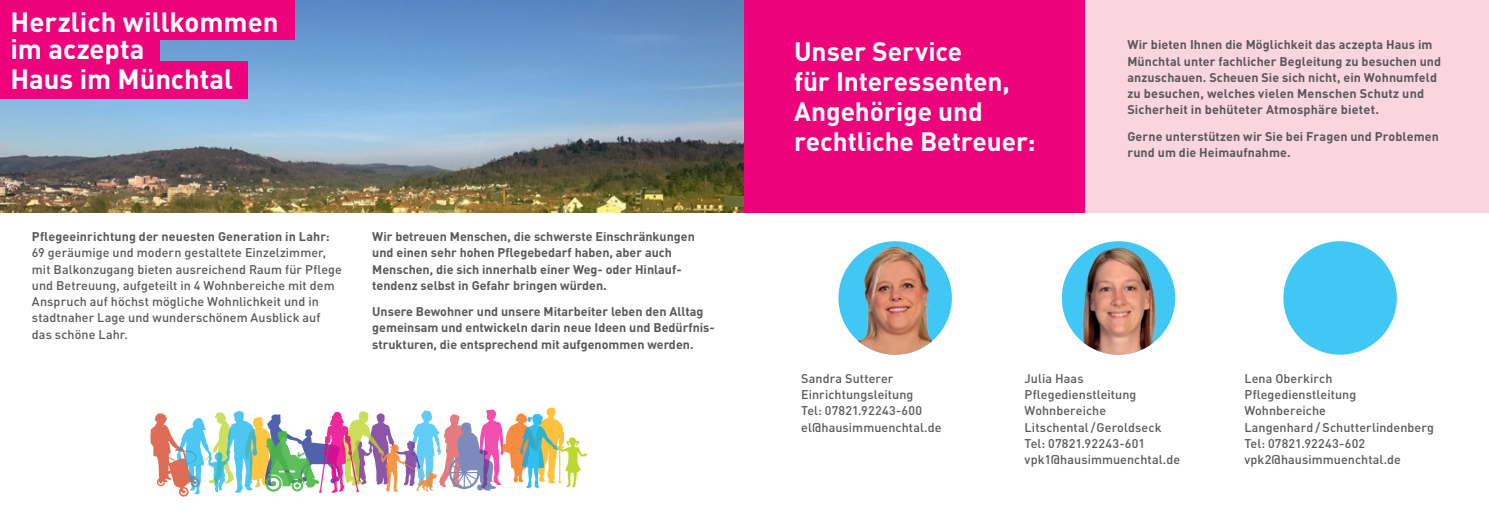
<style>
.page{position:relative;width:1489px;height:525px;background:#fff}
.page>*{position:absolute;margin:0;border:0;box-sizing:border-box;transform-origin:0 0}
.t1{font:700 27.5px/27.5px "DIN";color:#fff}
.t2{font:700 26.25px/30px "DIN";letter-spacing:-.005em;color:#fff}
.t3{font:700 12.5px/16.2px "DIN";letter-spacing:.005em;color:#57585a}
.t4{font:500 12.5px/16.2px "DIN";letter-spacing:.005em;color:#57585a}
</style>
<div class="page">
<img style="left:0;top:0;width:744px;height:213px">
<div style="left:0;top:61px;width:247px;height:38px;background:#ed027c"></div>
<div style="left:0;top:18px;width:159px;height:51px;background:#ed027c"></div>
<div style="left:0;top:0;width:294px;height:39px;background:#ed027c"></div>
<svg style="left:150px;top:407px;width:437px;height:89px"></svg>
<div style="left:1084px;top:0;width:404px;height:213px;background:#fad5df"></div>
<div style="left:744px;top:0;width:340px;height:213px;background:#ed027c"></div>
<img style="left:1061px;top:241px;width:114px;height:113px;border-radius:57px">
<img style="left:838px;top:241px;width:112px;height:113px">
<div style="left:1283px;top:241px;width:113px;height:113px;background:#40c7f4;border-radius:50%"></div>
<h1 class="t1" style="left:11px;top:7px;width:269px">Herzlich willkommen im aczepta</h1>
<h1 class="t1" style="left:11px;top:64px;width:224px">Haus im Münchtal</h1>
<p class="t3" style="left:32px;top:228px;width:299px">Pflegeeinrichtung der neuesten Generation in Lahr:</p>
<p class="t4" style="left:32px;top:244px;width:311px">69 geräumige und modern gestaltete Einzelzimmer, mit Balkonzugang bieten ausreichend Raum für Pflege und Betreuung, aufgeteilt in 4 Wohnbereiche mit dem Anspruch auf höchst mögliche Wohnlichkeit und in stadtnaher Lage und wunderschönem Ausblick auf das schöne Lahr.</p>
<p class="t3" style="left:372px;top:228px;width:324px">Wir betreuen Menschen, die schwerste Einschränkungen und einen sehr hohen Pflegebedarf haben, aber auch Menschen, die sich innerhalb einer Weg- oder Hinlauf&shy;tendenz selbst in Gefahr bringen würden.</p>
<p class="t3" style="left:372px;top:303px;width:344px">Unsere Bewohner und unsere Mitarbeiter leben den Alltag gemeinsam und entwickeln darin neue Ideen und Bedürfnis&shy;strukturen, die entsprechend mit aufgenommen werden.</p>
<h2 class="t2" style="left:794px;top:35px;width:243px">Unser Service<br>für Interessenten,<br>Angehörige und rechtliche Betreuer:</h2>
<p class="t3" style="left:1127px;top:36px;width:315px">Wir bieten Ihnen die Möglichkeit das aczepta Haus im Münchtal unter fachlicher Begleitung zu besuchen und anzuschauen. Scheuen Sie sich nicht, ein Wohnumfeld zu besuchen, welches vielen Menschen Schutz und Sicherheit in behüteter Atmosphäre bietet.</p>
<p class="t3" style="left:1127px;top:127px;width:313px">Gerne unterstützen wir Sie bei Fragen und Problemen rund um die Heimaufnahme.</p>
<p class="t4" style="left:801px;top:369px;width:142px">Sandra Sutterer<br>Einrichtungsleitung<br>Tel: 07821.92243-600 el@hausimmuenchtal.de</p>
<p class="t4" style="left:1024px;top:369px;width:157px">Julia Haas<br>Pflegedienstleitung<br>Wohnbereiche<br>Litschental / Geroldseck<br>Tel: 07821.92243-601 vpk1@hausimmuenchtal.de</p>
<p class="t4" style="left:1244px;top:369px;width:191px">Lena Oberkirch<br>Pflegedienstleitung<br>Wohnbereiche<br>Langenhard / Schutterlindenberg<br>Tel: 07821.92243-602 vpk2@hausimmuenchtal.de</p>
</div>
